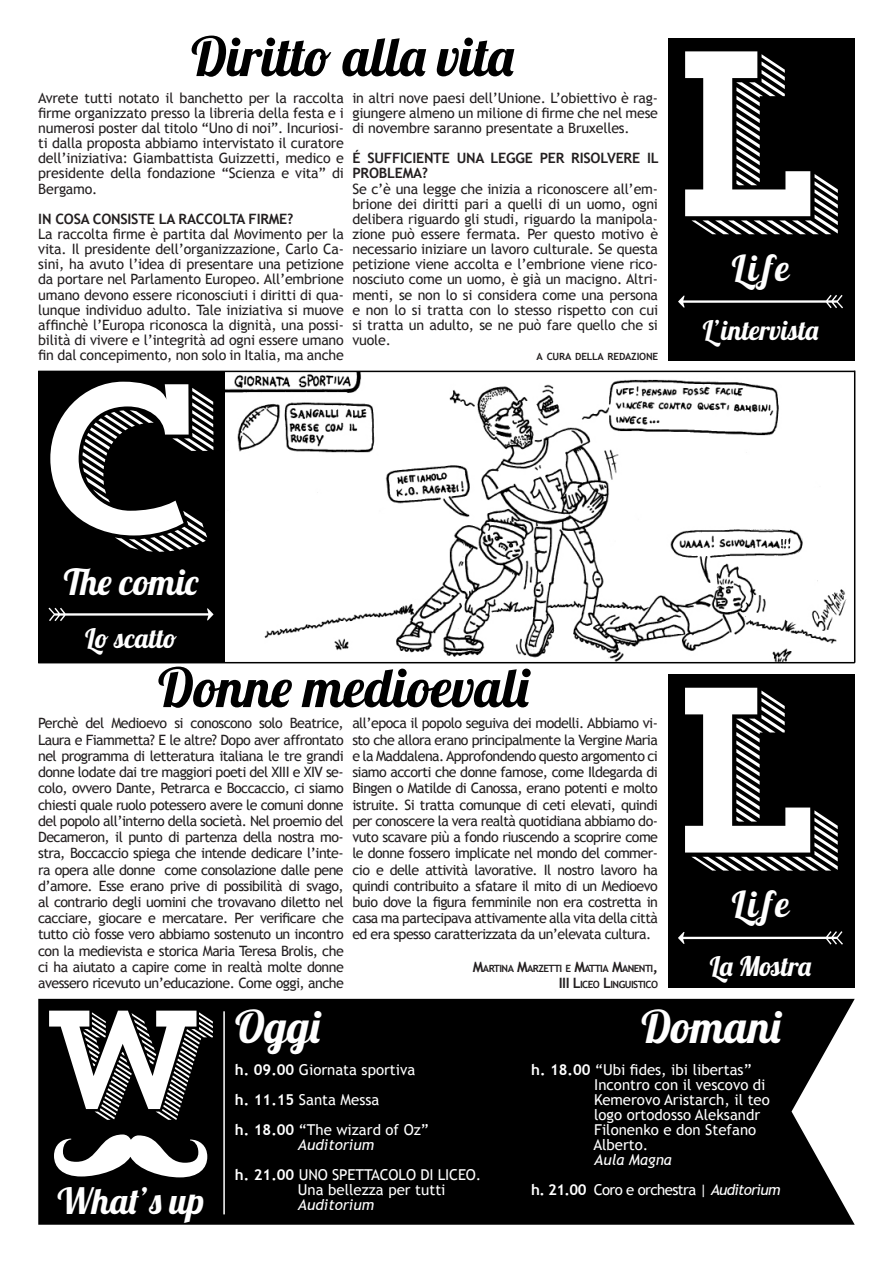
<style>
.page{position:relative;width:893px;height:1263px;background:#fff}
.page>*{position:absolute;margin:0;border:0;box-sizing:border-box;transform-origin:0 0}
.t1{font:234.45px "Trend Slab Four";color:#fff}
.t2{font:211.5px "Trend Slab Four";color:#fff}
.t3{font:139.95px "Trend Slab Four";color:#fff}
.t4{font:54px "Lobster 1.4";letter-spacing:.02em;color:#000}
.t5{font:45px "Lobster 1.4";color:#fff}
.t6{font:36px "Lobster 1.4";letter-spacing:.06em;color:#fff}
.t7{font:27px "Lobster 1.4";letter-spacing:.02em;color:#fff}
.t8{font:27px "Lobster 1.4";color:#fff}
.t9{font:15px/15px "Trebuchet MS";color:#fff}
.t10{font:15px "Trebuchet MS";letter-spacing:-.04em;color:#fff}
.t11{font:italic 15px "Trebuchet MS";color:#fff}
.t12{font:14.25px/16.2px "Trebuchet MS";letter-spacing:-.015em;color:#231f20;text-align:justify}
.t13{font:700 14.25px/15.1px "Trebuchet MS";letter-spacing:-.015em;color:#231f20}
.t14{font:700 10.05px "Trebuchet MS";letter-spacing:-.055em;color:#231f20}
.t15{font:700 10.05px "Trebuchet MS";letter-spacing:-.02em;color:#231f20}
.s1{font-size:14.25px}
.s2{font-weight:700}
.s3{font-style:italic}
</style>
<div class="page">
<div style="left:38px;top:371px;width:817px;height:292px;background:#000"></div>
<div style="left:38px;top:999px;width:817px;height:226px;background:#000"></div>
<img style="left:225px;top:372px;width:629px;height:290px">
<hr style="left:223px;top:1011px;width:2px;height:203px;background:#fff">
<svg style="left:54px;top:1134px;width:153px;height:43px"></svg>
<svg style="left:48px;top:608px;width:165px;height:13px"></svg>
<div style="left:668px;top:675px;width:187px;height:313px;background:#000"></div>
<svg style="left:678px;top:931px;width:165px;height:14px"></svg>
<div style="left:668px;top:38px;width:187px;height:323px;background:#000"></div>
<svg style="left:678px;top:295px;width:165px;height:13px"></svg>
<p class="t4" style="left:191px;top:22px;width:324px">Diritto alla vita</p>
<p class="t12" style="left:38px;top:90px;width:307px;line-height:15.1px">Avrete tutti notato il banchetto per la raccolta firme organizzato presso la libreria della festa e i numerosi poster dal titolo “Uno di noi”. Incuriosi&shy;ti dalla proposta abbiamo intervistato il curatore dell’iniziativa: Giambattista Guizzetti, medico e presidente della fondazione “Scienza e vita” di Bergamo.</p>
<p class="t13" style="left:38px;top:211px;width:257px">IN COSA CONSISTE LA RACCOLTA FIRME?</p>
<p class="t12" style="left:38px;top:227px;width:307px;line-height:15.1px">La raccolta firme è partita dal Movimento per la vita. Il presidente dell’organizzazione, Carlo Ca&shy;sini, ha avuto l’idea di presentare una petizione da portare nel Parlamento Europeo. All’embrione umano devono essere riconosciuti i diritti di qua&shy;lunque individuo adulto. Tale iniziativa si muove affinchè l’Europa riconosca la dignità, una possi&shy;bilità di vivere e l’integrità ad ogni essere umano fin dal concepimento, non solo in Italia, ma anche</p>
<p class="t2" style="left:29px;top:323px;width:182px">C</p>
<p class="t6" style="left:64px;top:559px;width:136px">The comic</p>
<p class="t7" style="left:85px;top:621px;width:93px">Lo scatto</p>
<p class="t12" style="left:352px;top:90px;width:307px;line-height:15.1px">in altri nove paesi dell’Unione. L’obiettivo è rag&shy;giungere almeno un milione di firme che nel mese di novembre saranno presentate a Bruxelles.</p>
<p class="t13" style="left:352px;top:151px;width:308px">É SUFFICIENTE UNA LEGGE PER RISOLVERE IL<br>PROBLEMA?</p>
<p class="t12" style="left:352px;top:181px;width:307px;line-height:15.1px">Se c’è una legge che inizia a riconoscere all’em&shy;brione dei diritti pari a quelli di un uomo, ogni delibera riguardo gli studi, riguardo la manipola&shy;zione può essere fermata. Per questo motivo è necessario iniziare un lavoro culturale. Se questa petizione viene accolta e l’embrione viene rico&shy;nosciuto come un uomo, è già un macigno. Altri&shy;menti, se non lo si considera come una persona e non lo si tratta con lo stesso rispetto con cui si tratta un adulto, se ne può fare quello che si vuole.</p>
<p class="t15" style="left:536px;top:350px;width:123px">A CURA DELLA REDAZIONE</p>
<p class="t4" style="left:158px;top:653px;width:372px">Donne medioevali</p>
<p class="t12" style="left:38px;top:715px;width:307px">Perchè del Medioevo si conoscono solo Beatrice, Laura e Fiammetta? E le altre? Dopo aver affrontato nel programma di letteratura italiana le tre grandi donne lodate dai tre maggiori poeti del XIII e XIV se&shy;colo, ovvero Dante, Petrarca e Boccaccio, ci siamo chiesti quale ruolo potessero avere le comuni donne del popolo all’interno della società. Nel proemio del Decameron, il punto di partenza della nostra mo&shy;stra, Boccaccio spiega che intende dedicare l’inte&shy;ra opera alle donne come consolazione dalle pene d’amore. Esse erano prive di possibilità di svago, al contrario degli uomini che trovavano diletto nel cacciare, giocare e mercatare. Per verificare che tutto ciò fosse vero abbiamo sostenuto un incontro con la medievista e storica Maria Teresa Brolis, che ci ha aiutato a capire come in realtà molte donne avessero ricevuto un’educazione. Come oggi, anche</p>
<p class="t12" style="left:352px;top:715px;width:307px">all’epoca il popolo seguiva dei modelli. Abbiamo vi&shy;sto che allora erano principalmente la Vergine Maria e la Maddalena. Approfondendo questo argomento ci siamo accorti che donne famose, come Ildegarda di Bingen o Matilde di Canossa, erano potenti e molto istruite. Si tratta comunque di ceti elevati, quindi per conoscere la vera realtà quotidiana abbiamo do&shy;vuto scavare più a fondo riuscendo a scoprire come le donne fossero implicate nel mondo del commer&shy;cio e delle attività lavorative. Il nostro lavoro ha quindi contribuito a sfatare il mito di un Medioevo buio dove la figura femminile non era costretta in casa ma partecipava attivamente alla vita della città ed era spesso caratterizzata da un’elevata cultura.</p>
<p class="t14" style="left:473px;top:962px;width:187px"><span class="s1">M</span>ARTINA <span class="s1">M</span>ARZETTI E <span class="s1">M</span>ATTIA <span class="s1">M</span>ANENTI<span class="s1">,</span></p>
<p class="t14" style="left:559px;top:978px;width:101px"><span class="s1">III L</span>ICEO <span class="s1">L</span>INGUISTICO</p>
<p class="t1" style="left:658px;top:-16px;width:172px">L</p>
<p class="t6" style="left:732px;top:245px;width:58px">Life</p>
<p class="t7" style="left:703px;top:313px;width:117px">L’intervista</p>
<p class="t1" style="left:658px;top:620px;width:172px">L</p>
<p class="t6" style="left:732px;top:881px;width:58px">Life</p>
<p class="t8" style="left:710px;top:949px;width:103px">La Mostra</p>
<p class="t3" style="left:36px;top:970px;width:174px">w</p>
<p class="t6" style="left:58px;top:1178px;width:148px">What’s up</p>
<p class="t5" style="left:235px;top:998px;width:86px">Oggi</p>
<p class="t5" style="left:641px;top:998px;width:141px">Domani</p>
<p class="t9" style="left:235px;top:1063px;width:182px"><span class="s2">h. 09.00</span> Giornata sportiva</p>
<p class="t9" style="left:235px;top:1093px;width:146px"><span class="s2">h. 11.15</span> Santa Messa</p>
<p class="t9" style="left:235px;top:1123px;width:195px"><span class="s2">h. 18.00</span> “The wizard of Oz”</p>
<p class="t11" style="left:298px;top:1136px;width:78px">Auditorium</p>
<p class="t9" style="left:298px;top:1168px;width:185px;text-indent:-63px"><span class="s2">h. 21.00</span> UNO SPETTACOLO DI LICEO.<br>Una bellezza per tutti<br><span class="s3">Auditorium</span></p>
<p class="t9" style="left:531px;top:1063px;width:222px"><span class="s2">h. 18.00</span> “Ubi fides, ibi libertas”</p>
<p class="t9" style="left:593px;top:1078px;width:178px">Incontro con il vescovo di<br>Kemerovo Aristarch, il teo logo ortodosso Aleksandr<br>Filonenko e don Stefano<br>Alberto.</p>
<p class="t11" style="left:594px;top:1151px;width:79px">Aula Magna</p>
<p class="t10" style="left:531px;top:1181px;width:251px"><span class="s2">h. 21.00</span> Coro e orchestra | <span class="s3">Auditorium</span></p>
</div>
